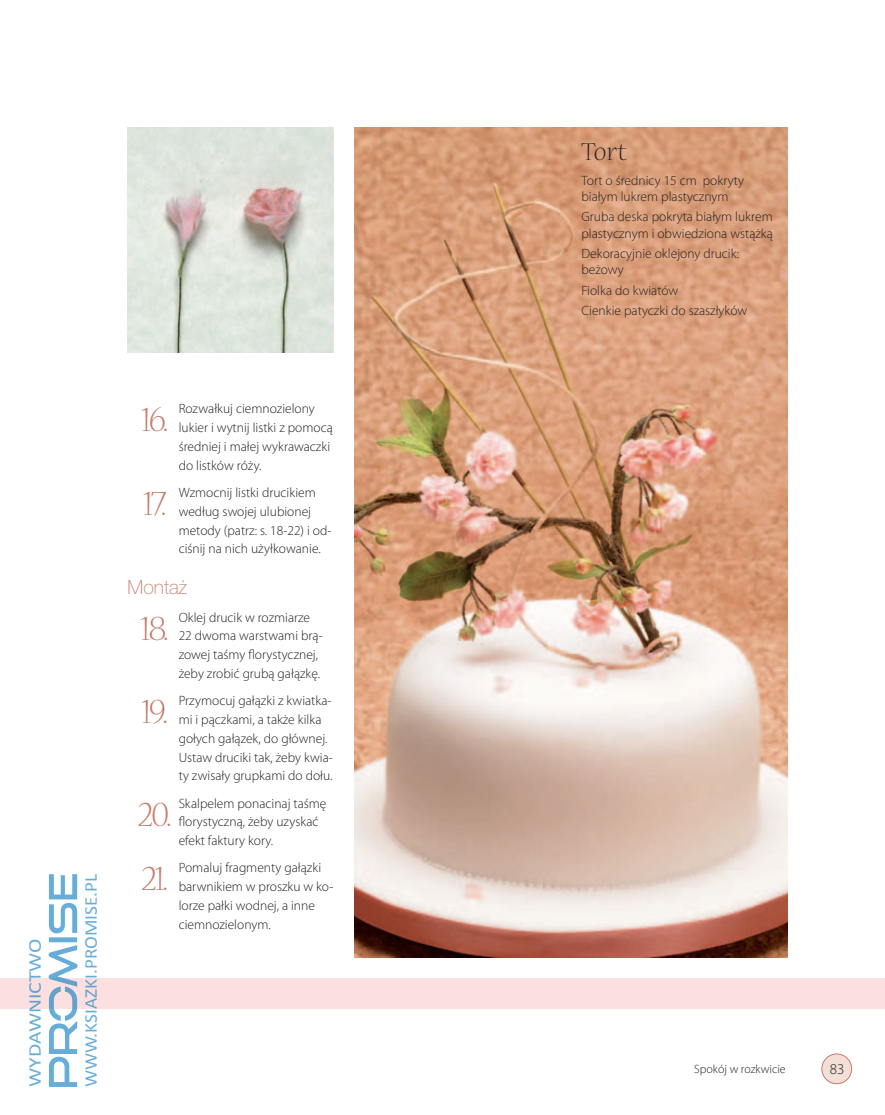
<style>
.page{position:relative;width:885px;height:1115px;background:#fff}
.page>*{position:absolute;margin:0;border:0;box-sizing:border-box;transform-origin:0 0}
.t1{font:300 39px "Nueva Std";letter-spacing:-.055em;color:#c47d6b}
.t2{font:300 27px "Nueva Std";color:#231f20}
.t3{font:100 19.5px "Helvetica Neue LT Pro";color:#c47d6b}
.t4{font:18px "Calibri";color:#0077c0;scale:1.07 1}
.t5{font:18px "Calibri";color:#0077c0;scale:1.2 1}
.t6{font:300 15px "Myriad Pro";color:#231f20}
.t7{font:300 13.5px/18.8px "Myriad Pro";color:#231f20}
.t8{font:300 12px "Myriad Pro";color:#231f20}
</style>
<div class="page">
<div style="left:821px;top:1053px;width:30px;height:30px;background:#f2dfd8;border-radius:50%"></div>
<div style="left:821px;top:1053px;width:30px;height:30px;border:1px solid #c47d6b;border-radius:50%"></div>
<div style="left:0;top:978px;width:884px;height:30px;background:#fce0e0"></div>
<img style="left:128px;top:128px;width:205px;height:224px">
<img style="left:354px;top:128px;width:433px;height:829px">
<svg style="left:49px;top:874px;width:29px;height:212px"></svg>
<h3 class="t5" style="left:24px;top:1086px;width:125px;rotate:-90deg">WYDAWNICTWO</h3>
<h3 class="t4" style="left:79px;top:1086px;width:200px;rotate:-90deg">WWW.KSIAZKI.PROMISE.PL</h3>
<h1 class="t1" style="left:141px;top:400px;width:29px">16.</h1>
<p class="t7" style="left:179px;top:399px;width:156px">Rozwałkuj ciemnozielony lukier i wytnij listki z pomocą średniej i małej wykrawaczki do listków róży.</p>
<h1 class="t1" style="left:143px;top:484px;width:25px">17.</h1>
<p class="t7" style="left:179px;top:483px;width:154px">Wzmocnij listki drucikiem według swojej ulubionej metody (patrz: s. 18-22) i od&shy;ciśnij na nich użyłkowanie.</p>
<h3 class="t3" style="left:128px;top:576px;width:61px">Montaż</h3>
<h1 class="t1" style="left:140px;top:608px;width:30px">18.</h1>
<p class="t7" style="left:179px;top:607px;width:145px">Oklej drucik w rozmiarze<br>22 dwoma warstwami brą&shy;zowej taśmy florystycznej, żeby zrobić grubą gałązkę.</p>
<h1 class="t1" style="left:141px;top:692px;width:28px">19.</h1>
<p class="t7" style="left:179px;top:691px;width:156px">Przymocuj gałązki z kwiatka&shy;mi i pączkami, a także kilka gołych gałązek, do głównej.<br>Ustaw druciki tak, żeby kwia&shy;ty zwisały grupkami do dołu.</p>
<h1 class="t1" style="left:138px;top:794px;width:35px">20.</h1>
<p class="t7" style="left:179px;top:793px;width:149px">Skalpelem ponacinaj taśmę florystyczną, żeby uzyskać efekt faktury kory.</p>
<h1 class="t1" style="left:141px;top:859px;width:28px">21.</h1>
<p class="t7" style="left:179px;top:858px;width:156px">Pomaluj fragmenty gałązki barwnikiem w proszku w ko&shy;lorze pałki wodnej, a inne ciemnozielonym.</p>
<h2 class="t2" style="left:581px;top:138px;width:47px">Tort</h2>
<p class="t7" style="left:581px;top:172px;width:164px;line-height:16.2px">Tort o średnicy 15 cm pokryty białym lukrem plastycznym</p>
<p class="t7" style="left:581px;top:208px;width:193px;line-height:16.2px">Gruba deska pokryta białym lukrem plastycznym i obwiedziona wstążką</p>
<p class="t7" style="left:581px;top:245px;width:159px;line-height:16.2px">Dekoracyjnie oklejony drucik: beżowy</p>
<p class="t7" style="left:581px;top:280px;width:167px;line-height:20.4px">Fiolka do kwiatów<br>Cienkie patyczki do szaszłyków</p>
<p class="t8" style="left:694px;top:1061px;width:93px">Spokój w rozkwicie</p>
<p class="t6" style="left:829px;top:1059px;width:16px">83</p>
</div>
